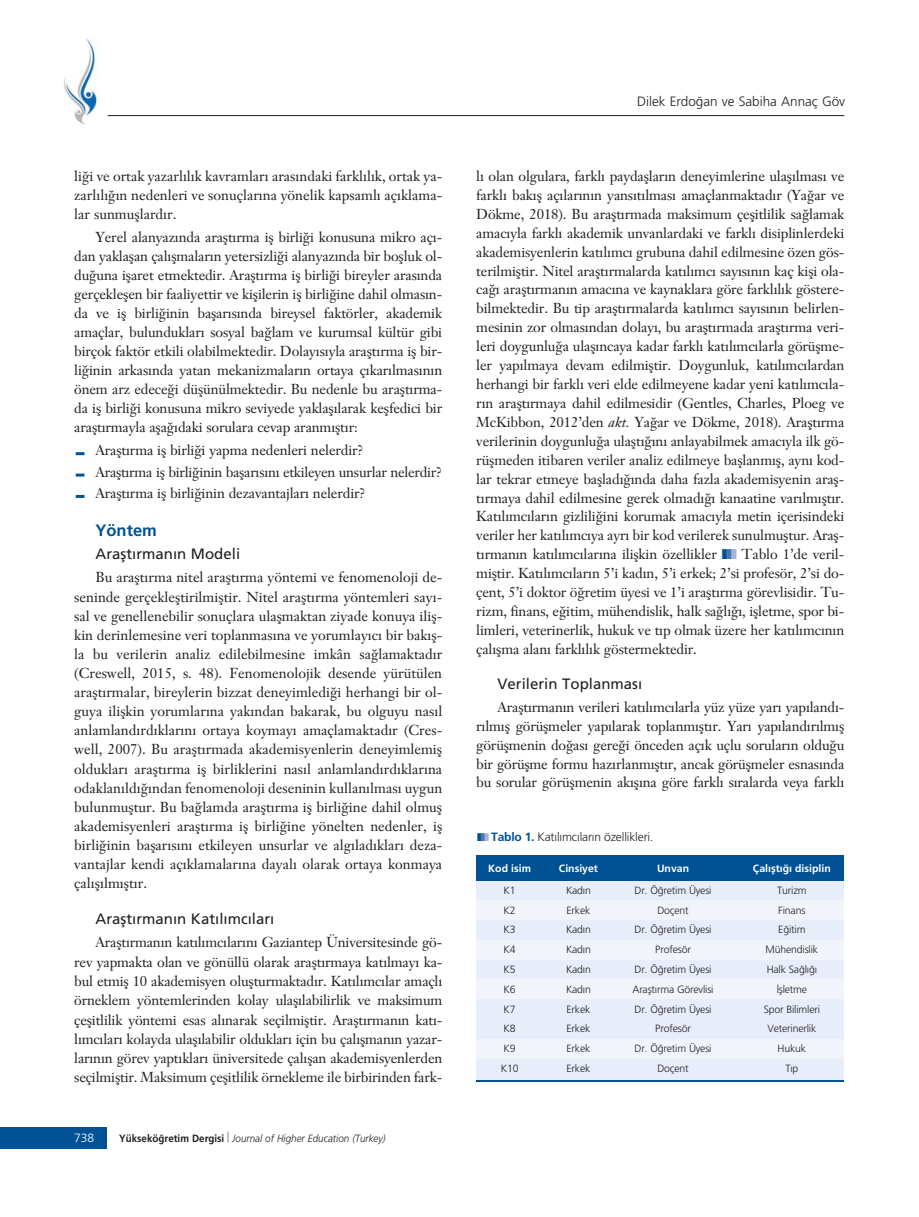
<style>
.page{position:relative;width:919px;height:1217px;background:#fff}
.page>*{position:absolute;margin:0;border:0;box-sizing:border-box;transform-origin:0 0}
.t1{font:700 16.5px "Frutiger";color:#005295}
.t2{font:15px "Frutiger";color:#231f20}
.t3{font:14.25px/18.9px "Janson Text";letter-spacing:-.01em;color:#231f20;text-align:justify}
.t4{font:300 13.5px "Frutiger";color:#231f20}
.t5{font:300 12px "Frutiger";letter-spacing:-.01em;color:#231f20}
.t6{font:300 12px "Frutiger";color:#fff}
.t7{font:300 10.5px "Frutiger";letter-spacing:-.015em;color:#231f20}
.t8{font:italic 300 10.5px "Frutiger";color:#231f20;scale:.94 1}
.t9{font:700 10.5px "Frutiger";color:#fff}
.s1{font-weight:700;font-style:normal}
.s2{font-style:italic}
.s3{color:#005295}
.s4{color:#4973ac}
.s5{color:#a4b5d6}
.s6{font-weight:700;color:#005295}
</style>
<div class="page">
<div style="left:0;top:1127px;width:106px;height:21px;background:#005295"></div>
<img style="left:64px;top:38px;width:34px;height:87px">
<hr style="left:108px;top:115px;width:736px;height:1px;background:#231f20">
<div style="left:97px;top:107px;width:10px;height:9px;background:#fff"></div>
<svg style="left:76px;top:495px;width:8px;height:3px"></svg>
<svg style="left:76px;top:473px;width:8px;height:3px"></svg>
<svg style="left:76px;top:452px;width:8px;height:3px"></svg>
<div style="left:475px;top:879px;width:368px;height:201px;background:#e7eef9"></div>
<div style="left:475px;top:900px;width:368px;height:19px;background:#f1f5fb"></div>
<div style="left:475px;top:939px;width:368px;height:20px;background:#f1f5fb"></div>
<div style="left:475px;top:979px;width:368px;height:19px;background:#f1f5fb"></div>
<div style="left:475px;top:1038px;width:368px;height:20px;background:#f1f5fb"></div>
<div style="left:475px;top:854px;width:368px;height:25px;background:#005295"></div>
<hr style="left:475px;top:1080px;width:368px;height:1px;background:#005295">
<p class="t3" style="left:74px;top:168px;width:369px">li¤i ve ortak yazarl›l›k kavramlar› aras›ndaki farkl›l›k, ortak ya&shy;zarl›l›¤›n nedenleri ve sonuçlar›na yönelik kapsaml› aç›klama&shy;lar sunmufllard›r.</p>
<p class="t3" style="left:74px;top:229px;width:369px;text-indent:21px">Yerel alanyaz›nda araflt›rma ifl birli¤i konusuna mikro aç›- dan yaklaflan çal›flmalar›n yetersizli¤i alanyaz›nda bir boflluk ol&shy;du¤una iflaret etmektedir. Araflt›rma ifl birli¤i bireyler aras›nda gerçekleflen bir faaliyettir ve kiflilerin ifl birli¤ine dahil olmas›n&shy;da ve ifl birli¤inin baflar›s›nda bireysel faktörler, akademik amaçlar, bulunduklar› sosyal ba¤lam ve kurumsal kültür gibi birçok faktör etkili olabilmektedir. Dolay›s›yla araflt›rma ifl bir&shy;li¤inin arkas›nda yatan mekanizmalar›n ortaya ç›kar›lmas›n›n önem arz edece¤i düflünülmektedir. Bu nedenle bu araflt›rma&shy;da ifl birli¤i konusuna mikro seviyede yaklafl›larak keflfedici bir araflt›rmayla afla¤›daki sorulara cevap aranm›flt›r:</p>
<p class="t3" style="left:95px;top:441px;width:348px;line-height:21.3px;text-align:left">Araflt›rma ifl birli¤i yapma nedenleri nelerdir?<br>Araflt›rma ifl birli¤inin baflar›s›n› etkileyen unsurlar nelerdir?<br>Araflt›rma ifl birli¤inin dezavantajlar› nelerdir?</p>
<p class="t1" style="left:95px;top:523px;width:63px">Yöntem</p>
<p class="t2" style="left:95px;top:547px;width:146px">Araflt›rman›n Modeli</p>
<p class="t3" style="left:74px;top:569px;width:369px;text-indent:21px">Bu araflt›rma nitel araflt›rma yöntemi ve fenomenoloji de&shy;seninde gerçeklefltirilmifltir. Nitel araflt›rma yöntemleri say›- sal ve genellenebilir sonuçlara ulaflmaktan ziyade konuya ilifl&shy;kin derinlemesine veri toplanmas›na ve yorumlay›c› bir bak›fl&shy;la bu verilerin analiz edilebilmesine imkân sa¤lamaktad›r (Creswell, 2015, s. 48). Fenomenolojik desende yürütülen araflt›rmalar, bireylerin bizzat deneyimledi¤i herhangi bir ol&shy;guya iliflkin yorumlar›na yak›ndan bakarak, bu olguyu nas›l anlamland›rd›klar›n› ortaya koymay› amaçlamaktad›r (Cres&shy;well, 2007). Bu araflt›rmada akademisyenlerin deneyimlemifl olduklar› araflt›rma ifl birliklerini nas›l anlamland›rd›klar›na odaklan›ld›¤›ndan fenomenoloji deseninin kullan›lmas› uygun bulunmufltur. Bu ba¤lamda araflt›rma ifl birli¤ine dahil olmufl akademisyenleri araflt›rma ifl birli¤ine yönelten nedenler, ifl birli¤inin baflar›s›n› etkileyen unsurlar ve alg›lad›klar› deza&shy;vantajlar kendi aç›klamalar›na dayal› olarak ortaya konmaya çal›fl›lm›flt›r.</p>
<p class="t2" style="left:95px;top:912px;width:180px">Araflt›rman›n Kat›l›mc›lar›</p>
<p class="t3" style="left:74px;top:934px;width:369px;text-indent:21px">Araflt›rman›n kat›l›mc›lar›n› Gaziantep Üniversitesinde gö&shy;rev yapmakta olan ve gönüllü olarak araflt›rmaya kat›lmay› ka&shy;bul etmifl 10 akademisyen oluflturmaktad›r. Kat›l›mc›lar amaçl› örneklem yöntemlerinden kolay ulafl›labilirlik ve maksimum çeflitlilik yöntemi esas al›narak seçilmifltir. Araflt›rman›n kat›- l›mc›lar› kolayda ulafl›labilir olduklar› için bu çal›flman›n yazar&shy;lar›n›n görev yapt›klar› üniversitede çal›flan akademisyenlerden seçilmifltir. Maksimum çeflitlilik örnekleme ile birbirinden fark-</p>
<p class="t6" style="left:74px;top:1132px;width:22px">738</p>
<p class="t8" style="left:119px;top:1133px;width:285px"><span class="s1">Yüksekö¤retim Dergisi</span> Journal of Higher Education (Turkey)</p>
<p class="t4" style="left:637px;top:96px;width:210px">Dilek Erdo¤an ve Sabiha Annaç Göv</p>
<p class="t3" style="left:476px;top:168px;width:369px">l› olan olgulara, farkl› paydafllar›n deneyimlerine ulafl›lmas› ve farkl› bak›fl aç›lar›n›n yans›t›lmas› amaçlanmaktad›r (Ya¤ar ve Dökme, 2018). Bu araflt›rmada maksimum çeflitlilik sa¤lamak amac›yla farkl› akademik unvanlardaki ve farkl› disiplinlerdeki akademisyenlerin kat›l›mc› grubuna dahil edilmesine özen gös&shy;terilmifltir. Nitel araflt›rmalarda kat›l›mc› say›s›n›n kaç kifli ola&shy;ca¤› araflt›rman›n amac›na ve kaynaklara göre farkl›l›k göstere&shy;bilmektedir. Bu tip araflt›rmalarda kat›l›mc› say›s›n›n belirlen&shy;mesinin zor olmas›ndan dolay›, bu araflt›rmada araflt›rma veri&shy;leri doygunlu¤a ulafl›ncaya kadar farkl› kat›l›mc›larla görüflme&shy;ler yap›lmaya devam edilmifltir. Doygunluk, kat›l›mc›lardan herhangi bir farkl› veri elde edilmeyene kadar yeni kat›l›mc›la&shy;r›n araflt›rmaya dahil edilmesidir (Gentles, Charles, Ploeg ve McKibbon, 2012’den <span class="s2">akt.</span> Ya¤ar ve Dökme, 2018). Araflt›rma verilerinin doygunlu¤a ulaflt›¤›n› anlayabilmek amac›yla ilk gö&shy;rüflmeden itibaren veriler analiz edilmeye bafllanm›fl, ayn› kod&shy;lar tekrar etmeye bafllad›¤›nda daha fazla akademisyenin arafl&shy;t›rmaya dahil edilmesine gerek olmad›¤› kanaatine var›lm›flt›r.<br>Kat›l›mc›lar›n gizlili¤ini korumak amac›yla metin içerisindeki veriler her kat›l›mc›ya ayr› bir kod verilerek sunulmufltur. Arafl&shy;t›rman›n kat›l›mc›lar›na iliflkin özellikler <span class="s3">❚</span><span class="s4">❚</span><span class="s5">❚</span> Tablo 1’de veril&shy;mifltir. Kat›l›mc›lar›n 5’i kad›n, 5’i erkek; 2’si profesör, 2’si do&shy;çent, 5’i doktor ö¤retim üyesi ve 1’i araflt›rma görevlisidir. Tu&shy;rizm, finans, e¤itim, mühendislik, halk sa¤l›¤›, iflletme, spor bi&shy;limleri, veterinerlik, hukuk ve t›p olmak üzere her kat›l›mc›n›n çal›flma alan› farkl›l›k göstermektedir.</p>
<p class="t2" style="left:497px;top:678px;width:146px">Verilerin Toplanmas›</p>
<p class="t3" style="left:476px;top:699px;width:369px;text-indent:21px">Araflt›rman›n verileri kat›l›mc›larla yüz yüze yar› yap›land›- r›lm›fl görüflmeler yap›larak toplanm›flt›r. Yar› yap›land›r›lm›fl görüflmenin do¤as› gere¤i önceden aç›k uçlu sorular›n oldu¤u bir görüflme formu haz›rlanm›flt›r, ancak görüflmeler esnas›nda bu sorular görüflmenin ak›fl›na göre farkl› s›ralarda veya farkl›</p>
<p class="t5" style="left:477px;top:832px;width:178px"><span class="s3">❚</span><span class="s4">❚</span><span class="s5">❚</span> <span class="s6">Tablo 1.</span> Kat›l›mc›lar›n özellikleri.</p>
<p class="t9" style="left:488px;top:863px;width:44px">Kod isim</p>
<p class="t9" style="left:559px;top:863px;width:41px">Cinsiyet</p>
<p class="t9" style="left:657px;top:863px;width:34px">Unvan</p>
<p class="t9" style="left:752px;top:863px;width:79px">Çal›flt›¤› disiplin</p>
<p class="t7" style="left:503px;top:885px;width:14px">K1</p>
<p class="t7" style="left:566px;top:885px;width:26px">Kad›n</p>
<p class="t7" style="left:634px;top:885px;width:79px">Dr. Ö¤retim Üyesi</p>
<p class="t7" style="left:777px;top:885px;width:31px">Turizm</p>
<p class="t7" style="left:503px;top:905px;width:14px">K2</p>
<p class="t7" style="left:566px;top:905px;width:25px">Erkek</p>
<p class="t7" style="left:657px;top:905px;width:33px">Doçent</p>
<p class="t7" style="left:778px;top:905px;width:29px">Finans</p>
<p class="t7" style="left:503px;top:925px;width:14px">K3</p>
<p class="t7" style="left:566px;top:925px;width:26px">Kad›n</p>
<p class="t7" style="left:634px;top:925px;width:79px">Dr. Ö¤retim Üyesi</p>
<p class="t7" style="left:778px;top:925px;width:29px">E¤itim</p>
<p class="t7" style="left:503px;top:945px;width:14px">K4</p>
<p class="t7" style="left:566px;top:945px;width:26px">Kad›n</p>
<p class="t7" style="left:655px;top:945px;width:37px">Profesör</p>
<p class="t7" style="left:765px;top:945px;width:54px">Mühendislik</p>
<p class="t7" style="left:503px;top:964px;width:14px">K5</p>
<p class="t7" style="left:566px;top:964px;width:26px">Kad›n</p>
<p class="t7" style="left:634px;top:964px;width:79px">Dr. Ö¤retim Üyesi</p>
<p class="t7" style="left:766px;top:964px;width:52px">Halk Sa¤l›¤›</p>
<p class="t7" style="left:503px;top:984px;width:14px">K6</p>
<p class="t7" style="left:566px;top:984px;width:26px">Kad›n</p>
<p class="t7" style="left:632px;top:984px;width:83px">Araflt›rma Görevlisi</p>
<p class="t7" style="left:776px;top:984px;width:32px">‹flletme</p>
<p class="t7" style="left:503px;top:1004px;width:14px">K7</p>
<p class="t7" style="left:566px;top:1004px;width:25px">Erkek</p>
<p class="t7" style="left:634px;top:1004px;width:79px">Dr. Ö¤retim Üyesi</p>
<p class="t7" style="left:763px;top:1004px;width:58px">Spor Bilimleri</p>
<p class="t7" style="left:503px;top:1024px;width:14px">K8</p>
<p class="t7" style="left:566px;top:1024px;width:25px">Erkek</p>
<p class="t7" style="left:655px;top:1024px;width:37px">Profesör</p>
<p class="t7" style="left:767px;top:1024px;width:50px">Veterinerlik</p>
<p class="t7" style="left:503px;top:1043px;width:14px">K9</p>
<p class="t7" style="left:566px;top:1043px;width:25px">Erkek</p>
<p class="t7" style="left:634px;top:1043px;width:79px">Dr. Ö¤retim Üyesi</p>
<p class="t7" style="left:777px;top:1043px;width:30px">Hukuk</p>
<p class="t7" style="left:501px;top:1063px;width:19px">K10</p>
<p class="t7" style="left:566px;top:1063px;width:25px">Erkek</p>
<p class="t7" style="left:657px;top:1063px;width:33px">Doçent</p>
<p class="t7" style="left:785px;top:1063px;width:15px">T›p</p>
</div>
